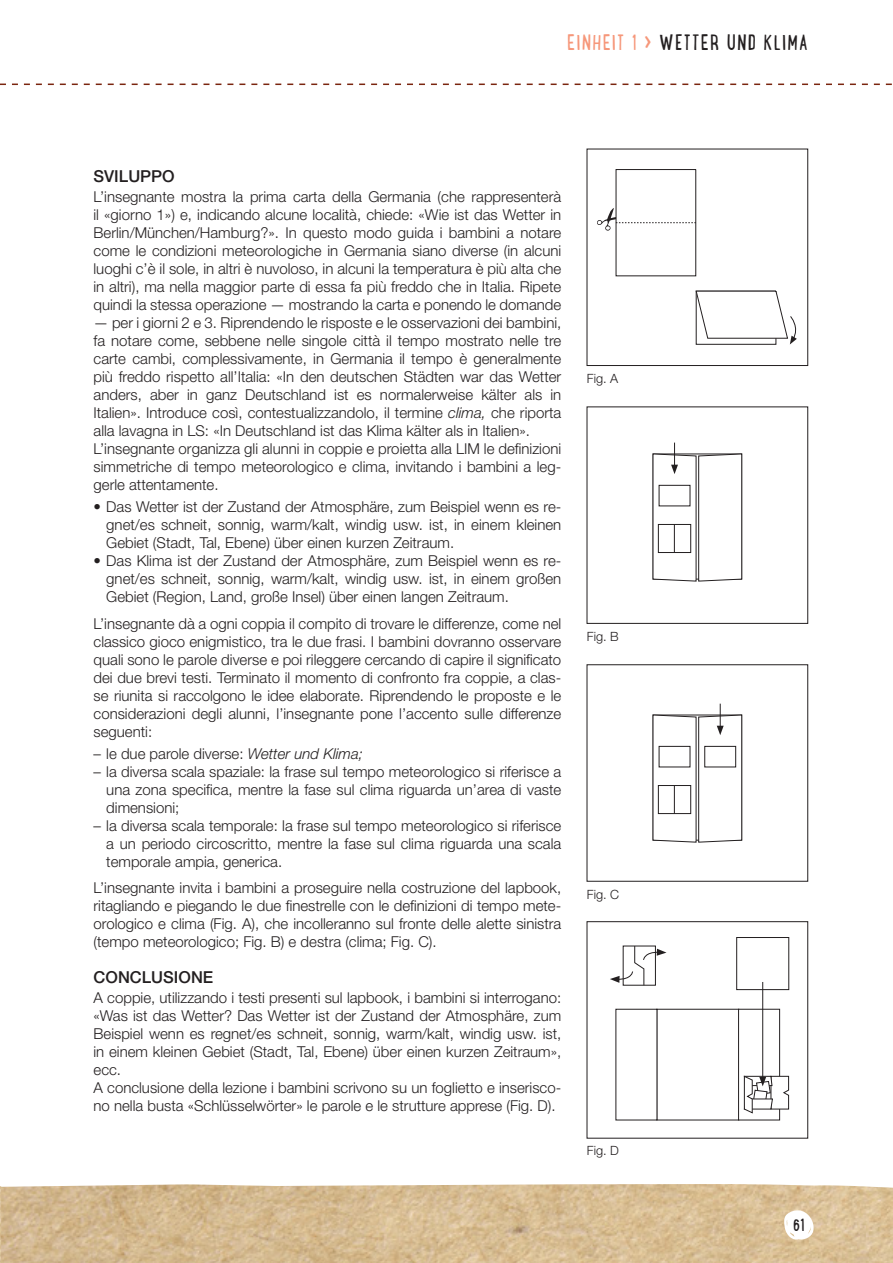
<style>
.page{position:relative;width:893px;height:1263px;background:#fff}
.page>*{position:absolute;margin:0;border:0;box-sizing:border-box;transform-origin:0 0}
.t1{font:23.25px "Lunch Box";letter-spacing:.05em;color:#231f20}
.t2{font:18px "Lunch Box";color:#231f20}
.t3{font:500 16.5px "Helvetica Neue LT Std";color:#231f20}
.t4{font:300 15px/18px "Helvetica Neue LT Std";color:#231f20;text-align:justify}
.t5{font:300 12.75px "Helvetica Neue LT Std";color:#231f20}
.s1{color:#f6977a}
.s2{font-weight:700;color:#f6977a}
.s3{font-style:italic}
</style>
<div class="page">
<img style="left:0;top:1184px;width:893px;height:79px">
<svg style="left:0;top:84px;width:892px;height:1px"></svg>
<svg style="left:783px;top:1210px;width:32px;height:31px"></svg>
<div style="left:587px;top:149px;width:221px;height:217px;border:1px solid #231f20"></div>
<svg style="left:653px;top:443px;width:89px;height:138px"></svg>
<div style="left:659px;top:485px;width:31px;height:21px;border:1px solid #231f20"></div>
<div style="left:587px;top:407px;width:221px;height:217px;border:1px solid #231f20"></div>
<svg style="left:653px;top:704px;width:89px;height:138px"></svg>
<div style="left:659px;top:746px;width:31px;height:21px;border:1px solid #231f20"></div>
<div style="left:705px;top:746px;width:31px;height:21px;border:1px solid #231f20"></div>
<div style="left:587px;top:664px;width:221px;height:217px;border:1px solid #231f20"></div>
<svg style="left:597px;top:208px;width:99px;height:23px"></svg>
<svg style="left:696px;top:291px;width:101px;height:53px"></svg>
<div style="left:738px;top:1009px;width:42px;height:111px;border:1px solid #231f20"></div>
<svg style="left:610px;top:945px;width:56px;height:41px"></svg>
<div style="left:736px;top:937px;width:53px;height:53px;border:1px solid #231f20"></div>
<hr style="left:762px;top:982px;width:1px;height:97px;background:#231f20">
<svg style="left:744px;top:1076px;width:45px;height:37px"></svg>
<div style="left:587px;top:921px;width:221px;height:217px;border:1px solid #231f20"></div>
<h1 class="t1" style="left:567px;top:26px;width:242px"><span class="s1">EINHEIT 1</span> <span class="s2">&gt;</span> WETTER UND KLIMA</h1>
<p class="t3" style="left:94px;top:166px;width:83px">SVILUPPO</p>
<p class="t4" style="left:94px;top:187px;width:469px">L’insegnante mostra la prima carta della Germania (che rappresenterà il «giorno 1») e, indicando alcune località, chiede: «Wie ist das Wetter in Berlin/München/Hamburg?». In questo modo guida i bambini a notare come le condizioni meteorologiche in Germania siano diverse (in alcuni luoghi c’è il sole, in altri è nuvoloso, in alcuni la temperatura è più alta che in altri), ma nella maggior parte di essa fa più freddo che in Italia. Ripete quindi la stessa operazione — mostrando la carta e ponendo le domande</p>
<p class="t4" style="left:94px;top:313px;width:469px;text-align:left">— per i giorni 2 e 3. Riprendendo le risposte e le osservazioni dei bambini, fa notare come, sebbene nelle singole città il tempo mostrato nelle tre carte cambi, complessivamente, in Germania il tempo è generalmente più freddo rispetto all’Italia: «In den deutschen Städten war das Wetter anders, aber in ganz Deutschland ist es normalerweise kälter als in Italien». Introduce così, contestualizzandolo, il termine <span class="s3">clima,</span> che riporta alla lavagna in LS: «In Deutschland ist das Klima kälter als in Italien».<br>L’insegnante organizza gli alunni in coppie e proietta alla LIM le definizioni simmetriche di tempo meteorologico e clima, invitando i bambini a leg&shy;gerle attentamente.</p>
<p class="t4" style="left:106px;top:497px;width:456px;text-indent:-13px">• Das Wetter ist der Zustand der Atmosphäre, zum Beispiel wenn es re&shy;gnet/es schneit, sonnig, warm/kalt, windig usw. ist, in einem kleinen Gebiet (Stadt, Tal, Ebene) über einen kurzen Zeitraum.</p>
<p class="t4" style="left:106px;top:551px;width:457px;text-indent:-13px">• Das Klima ist der Zustand der Atmosphäre, zum Beispiel wenn es re&shy;gnet/es schneit, sonnig, warm/kalt, windig usw. ist, in einem großen Gebiet (Region, Land, große Insel) über einen langen Zeitraum.</p>
<p class="t4" style="left:94px;top:614px;width:469px">L’insegnante dà a ogni coppia il compito di trovare le differenze, come nel classico gioco enigmistico, tra le due frasi. I bambini dovranno osservare quali sono le parole diverse e poi rileggere cercando di capire il significato dei due brevi testi. Terminato il momento di confronto fra coppie, a clas&shy;se riunita si raccolgono le idee elaborate. Riprendendo le proposte e le considerazioni degli alunni, l’insegnante pone l’accento sulle differenze seguenti:</p>
<p class="t4" style="left:94px;top:744px;width:271px">– le due parole diverse: <span class="s3">Wetter und Klima;</span></p>
<p class="t4" style="left:106px;top:762px;width:456px;text-indent:-13px">– la diversa scala spaziale: la frase sul tempo meteorologico si riferisce a una zona specifica, mentre la fase sul clima riguarda un’area di vaste dimensioni;</p>
<p class="t4" style="left:106px;top:816px;width:456px;text-indent:-13px">– la diversa scala temporale: la frase sul tempo meteorologico si riferisce a un periodo circoscritto, mentre la fase sul clima riguarda una scala temporale ampia, generica.</p>
<p class="t4" style="left:94px;top:879px;width:469px">L’insegnante invita i bambini a proseguire nella costruzione del lapbook, ritagliando e piegando le due finestrelle con le definizioni di tempo mete&shy;orologico e clima (Fig. A), che incolleranno sul fronte delle alette sinistra (tempo meteorologico; Fig. B) e destra (clima; Fig. C).</p>
<p class="t3" style="left:94px;top:967px;width:121px">CONCLUSIONE</p>
<p class="t4" style="left:94px;top:988px;width:469px;text-align:left">A coppie, utilizzando i testi presenti sul lapbook, i bambini si interrogano: «Was ist das Wetter? Das Wetter ist der Zustand der Atmosphäre, zum Beispiel wenn es regnet/es schneit, sonnig, warm/kalt, windig usw. ist, in einem kleinen Gebiet (Stadt, Tal, Ebene) über einen kurzen Zeitraum», ecc.<br>A conclusione della lezione i bambini scrivono su un foglietto e inserisco&shy;no nella busta «Schlüsselwörter» le parole e le strutture apprese (Fig. D).</p>
<p class="t5" style="left:587px;top:370px;width:33px">Fig. A</p>
<p class="t5" style="left:587px;top:628px;width:33px">Fig. B</p>
<p class="t5" style="left:587px;top:886px;width:34px">Fig. C</p>
<p class="t5" style="left:587px;top:1143px;width:34px">Fig. D</p>
<p class="t2" style="left:793px;top:1212px;width:13px">61</p>
</div>
